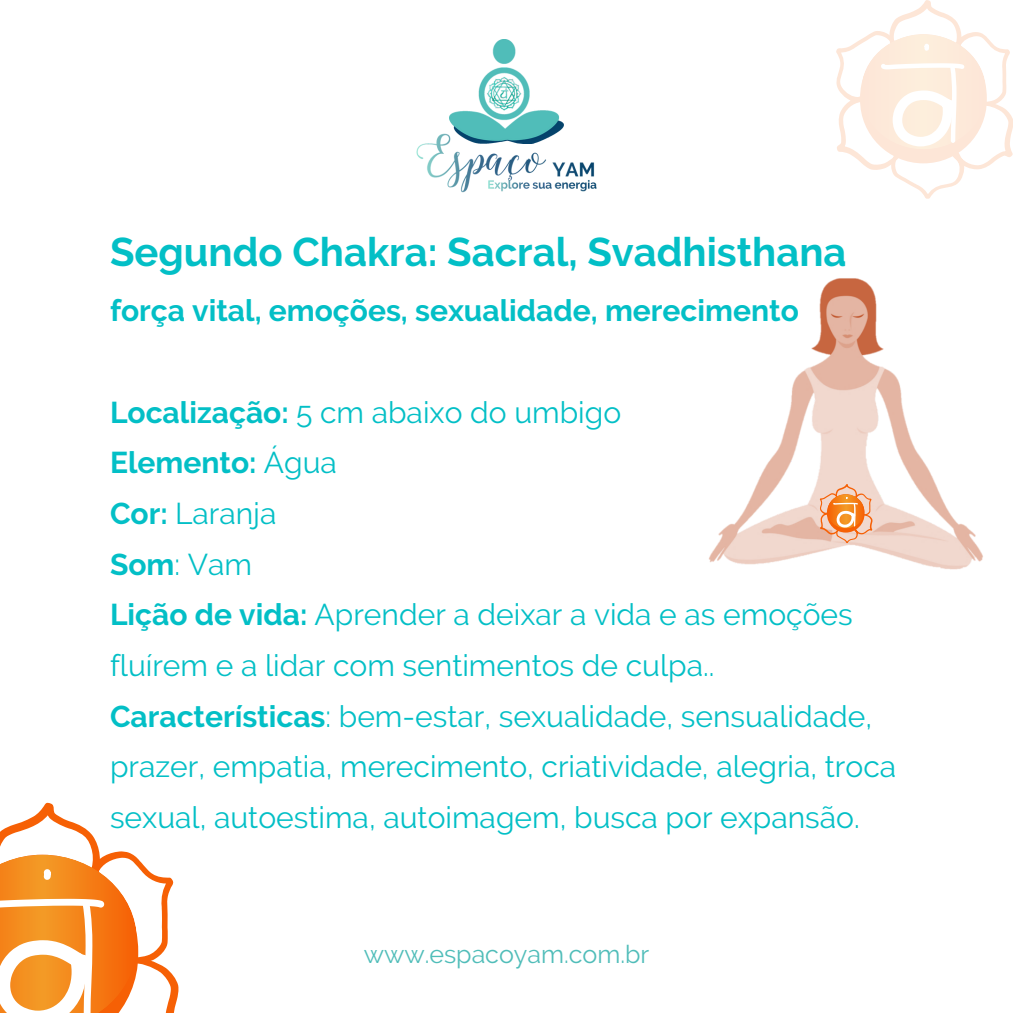
<style>
.page{position:relative;width:1013px;height:1013px;background:#fff}
.page>*{position:absolute;margin:0;border:0;box-sizing:border-box;transform-origin:0 0}
.t1{font:700 40px "Raleway";color:#03bfc6}
.t2{font:30px/50.6px "Raleway";color:#03bfc6}
.t3{font:700 30px "Raleway";color:#03bfc6}
.t4{font:25px "Raleway";color:#50bdb9}
.s1{font-weight:700}
.s2{font-weight:400}
</style>
<div class="page">
<img style="left:478px;top:40px;width:52px;height:70px">
<img style="left:416px;top:110px;width:181px;height:83px">
<img style="left:709px;top:278px;width:274px;height:292px">
<svg style="left:819px;top:484px;width:53px;height:59px;background:#f2b184"></svg>
<svg style="left:0;top:802px;width:178px;height:210px"></svg>
<svg style="left:836px;top:0;width:176px;height:199px"></svg>
<p class="t1" style="left:110px;top:228px;width:738px">Segundo Chakra: Sacral, Svadhisthana</p>
<p class="t3" style="left:110px;top:293px;width:690px">força vital, emoções, sexualidade, merecimento</p>
<p class="t2" style="left:110px;top:387px;width:512px"><span class="s1">Localização:</span> 5 cm abaixo do umbigo</p>
<p class="t3" style="left:110px;top:445px;width:228px">Elemento: <span class="s2">Água</span></p>
<p class="t2" style="left:110px;top:488px;width:168px"><span class="s1">Cor:</span> Laranja</p>
<p class="t2" style="left:110px;top:538px;width:144px"><span class="s1">Som</span>: Vam</p>
<p class="t2" style="left:110px;top:589px;width:744px"><span class="s1">Lição de vida:</span> Aprender a deixar a vida e as emoções</p>
<p class="t2" style="left:110px;top:640px;width:606px">fluírem e a lidar com sentimentos de culpa..</p>
<p class="t2" style="left:110px;top:690px;width:787px"><span class="s1">Características</span>: bem-estar, sexualidade, sensualidade, prazer, empatia, merecimento, criatividade, alegria, troca sexual, autoestima, autoimagem, busca por expansão.</p>
<p class="t4" style="left:364px;top:939px;width:287px">www.espacoyam.com.br</p>
</div>
